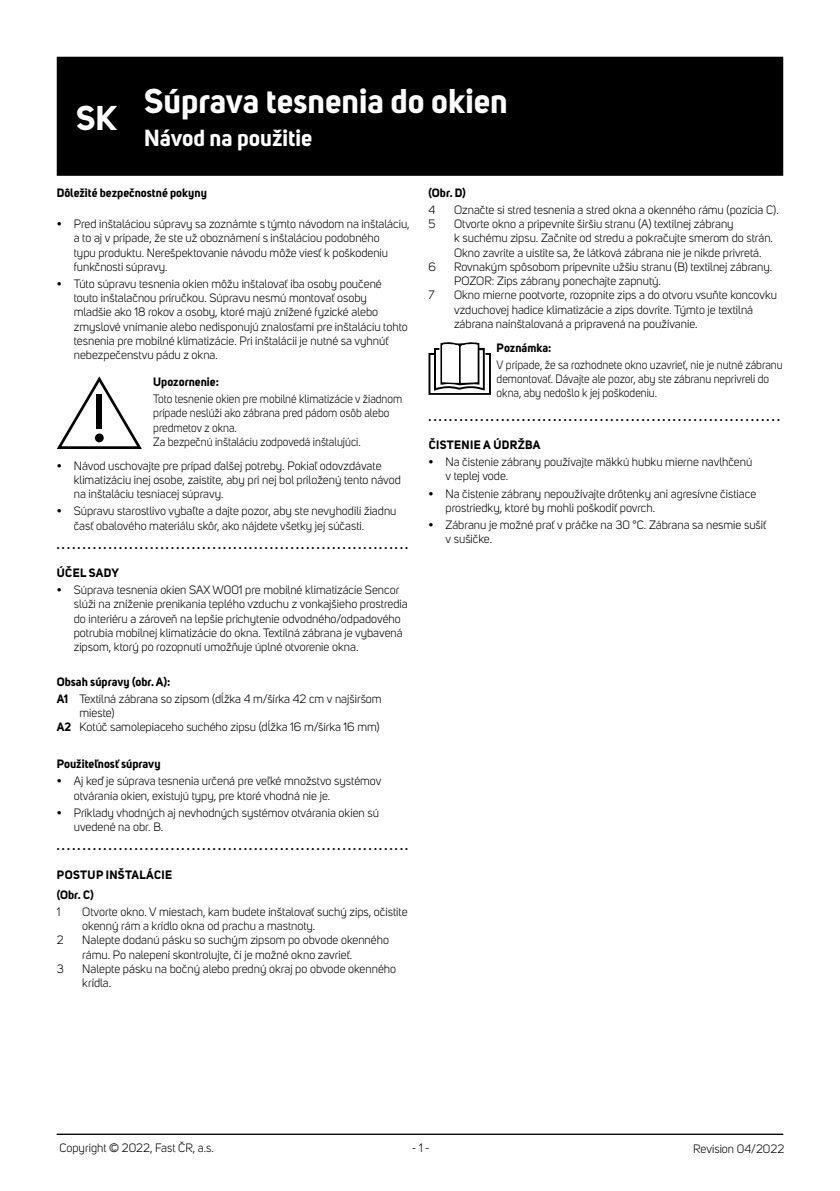
<style>
.page{position:relative;width:840px;height:1191px;background:#fff}
.page>*{position:absolute;margin:0;border:0;box-sizing:border-box;transform-origin:0 0}
.t1{font:700 34px "Uni Sans";color:#fff}
.t2{font:700 23px "Uni Sans";color:#fff}
.t3{font:12px/14.2px "Uni Sans";color:#000}
.t4{font:12px/14.2px "Uni Sans";color:#000;scale:.94 1}
.t5{font:700 12px "Uni Sans";color:#000}
.t6{font:700 12px/20px "Uni Sans";letter-spacing:.03em;color:#000}
.s1{font-weight:700}
</style>
<div class="page">
<hr style="left:57px;top:1133px;width:725px;height:1px;background:#000">
<svg style="left:57px;top:376px;width:85px;height:73px"></svg>
<div style="left:96px;top:394px;width:6px;height:35px;background:#000"></div>
<div style="left:95px;top:433px;width:9px;height:9px;background:#000;border-radius:50%"></div>
<svg style="left:428px;top:342px;width:62px;height:53px"></svg>
<div style="left:57px;top:57px;width:725px;height:119px;background:#000"></div>
<h1 class="t1" style="left:76px;top:96px;width:42px">SK</h1>
<h1 class="t1" style="left:144px;top:80px;width:365px">Súprava tesnenia do okien</h1>
<h2 class="t2" style="left:144px;top:124px;width:169px">Návod na použitie</h2>
<p class="t5" style="left:57px;top:185px;width:152px">Dôležité bezpečnostné pokyny</p>
<p class="t3" style="left:74px;top:217px;width:337px;text-indent:-17px">• Pred inštaláciou súpravy sa zoznámte s týmto návodom na inštaláciu, a to aj v prípade, že ste už oboznámení s inštaláciou podobného<br>typu produktu. Nerešpektovanie návodu môže viesť k poškodeniu funkčnosti súpravy.</p>
<p class="t3" style="left:74px;top:277px;width:335px;text-indent:-17px">• Túto súpravu tesnenia okien môžu inštalovať iba osoby poučené touto inštalačnou príručkou. Súpravu nesmú montovať osoby mladšie ako 18 rokov a osoby, ktoré majú znížené fyzické alebo zmyslové vnímanie alebo nedisponujú znalosťami pre inštaláciu tohto tesnenia pre mobilné klimatizácie. Pri inštalácii je nutné sa vyhnúť nebezpečenstvu pádu z okna.</p>
<p class="t5" style="left:153px;top:374px;width:67px">Upozornenie:</p>
<p class="t4" style="left:153px;top:392px;width:266px">Toto tesnenie okien pre mobilné klimatizácie v žiadnom prípade neslúži ako zábrana pred pádom osôb alebo predmetov z okna.<br>Za bezpečnú inštaláciu zodpovedá inštalujúci.</p>
<p class="t3" style="left:74px;top:458px;width:328px;text-indent:-17px">• Návod uschovajte pre prípad ďalšej potreby. Pokiaľ odovzdávate klimatizáciu inej osobe, zaistite, aby pri nej bol priložený tento návod na inštaláciu tesniacej súpravy.</p>
<p class="t3" style="left:74px;top:504px;width:324px;text-indent:-17px">• Súpravu starostlivo vybaľte a dajte pozor, aby ste nevyhodili žiadnu časť obalového materiálu skôr, ako nájdete všetky jej súčasti.</p>
<p class="t5" style="left:57px;top:537px;width:353px">. . . . . . . . . . . . . . . . . . . . . . . . . . . . . . . . . . . . . . . . . . . . . . . . . . . . . . . . . . . . . . . . . . . .</p>
<p class="t6" style="left:57px;top:563px;width:64px">ÚČEL SADY</p>
<p class="t3" style="left:74px;top:583px;width:335px;text-indent:-17px">• Súprava tesnenia okien SAX W001 pre mobilné klimatizácie Sencor slúži na zníženie prenikania teplého vzduchu z vonkajšieho prostredia do interiéru a zároveň na lepšie prichytenie odvodného/odpadového potrubia mobilnej klimatizácie do okna. Textilná zábrana je vybavená zipsom, ktorý po rozopnutí umožňuje úplné otvorenie okna.</p>
<p class="t3" style="left:57px;top:673px;width:326px;line-height:17.2px"><span class="s1">Obsah súpravy (obr. A):<br>A1</span> Textilná zábrana so zipsom (dĺžka 4 m/šírka 42 cm v najširšom</p>
<p class="t3" style="left:57px;top:706px;width:324px;text-indent:23px">mieste)<br><span class="s1">A2</span> Kotúč samolepiaceho suchého zipsu (dĺžka 16 m/šírka 16 mm)</p>
<p class="t5" style="left:57px;top:756px;width:105px">Použiteľnosť súpravy</p>
<p class="t3" style="left:74px;top:774px;width:309px;text-indent:-17px">• Aj keď je súprava tesnenia určená pre veľké množstvo systémov otvárania okien, existujú typy, pre ktoré vhodná nie je.</p>
<p class="t3" style="left:74px;top:805px;width:306px;text-indent:-17px">• Príklady vhodných aj nevhodných systémov otvárania okien sú uvedené na obr. B.</p>
<p class="t5" style="left:57px;top:838px;width:353px">. . . . . . . . . . . . . . . . . . . . . . . . . . . . . . . . . . . . . . . . . . . . . . . . . . . . . . . . . . . . . . . . . . . .</p>
<p class="t6" style="left:57px;top:864px;width:117px">POSTUP INŠTALÁCIE (Obr. C)</p>
<p class="t3" style="left:57px;top:904px;width:5px">1</p>
<p class="t3" style="left:82px;top:904px;width:326px">Otvorte okno. V miestach, kam budete inštalovať suchý zips, očistite okenný rám a krídlo okna od prachu a mastnoty.</p>
<p class="t3" style="left:57px;top:933px;width:8px">2</p>
<p class="t3" style="left:82px;top:933px;width:308px">Nalepte dodanú pásku so suchým zipsom po obvode okenného rámu. Po nalepení skontrolujte, či je možné okno zavrieť.</p>
<p class="t3" style="left:57px;top:961px;width:9px">3</p>
<p class="t3" style="left:82px;top:961px;width:315px">Nalepte pásku na bočný alebo predný okraj po obvode okenného krídla.</p>
<p class="t5" style="left:428px;top:185px;width:39px">(Obr. D)</p>
<p class="t3" style="left:428px;top:202px;width:8px">4</p>
<p class="t3" style="left:454px;top:202px;width:326px">Označte si stred tesnenia a stred okna a okenného rámu (pozícia C).</p>
<p class="t3" style="left:428px;top:217px;width:9px">5</p>
<p class="t3" style="left:454px;top:217px;width:320px">Otvorte okno a pripevnite širšiu stranu (A) textilnej zábrany<br>k suchému zipsu. Začnite od stredu a pokračujte smerom do strán.<br>Okno zavrite a uistite sa, že látková zábrana nie je nikde privretá.</p>
<p class="t3" style="left:428px;top:260px;width:9px">6</p>
<p class="t3" style="left:454px;top:260px;width:319px">Rovnakým spôsobom pripevnite užšiu stranu (B) textilnej zábrany.<br>POZOR: Zips zábrany ponechajte zapnutý.</p>
<p class="t3" style="left:428px;top:288px;width:8px">7</p>
<p class="t3" style="left:454px;top:288px;width:324px">Okno mierne pootvorte, rozopnite zips a do otvoru vsuňte koncovku vzduchovej hadice klimatizácie a zips dovrite. Týmto je textilná zábrana nainštalovaná a pripravená na používanie.</p>
<p class="t5" style="left:496px;top:340px;width:56px">Poznámka:</p>
<p class="t4" style="left:496px;top:357px;width:306px">V prípade, že sa rozhodnete okno uzavrieť, nie je nutné zábranu demontovať. Dávajte ale pozor, aby ste zábranu neprivreli do okna, aby nedošlo k jej poškodeniu.</p>
<p class="t5" style="left:428px;top:409px;width:353px">. . . . . . . . . . . . . . . . . . . . . . . . . . . . . . . . . . . . . . . . . . . . . . . . . . . . . . . . . . . . . . . . . . . .</p>
<p class="t6" style="left:428px;top:435px;width:113px">ČISTENIE A ÚDRŽBA</p>
<p class="t3" style="left:445px;top:455px;width:308px;text-indent:-17px">• Na čistenie zábrany používajte mäkkú hubku mierne navlhčenú v teplej vode.</p>
<p class="t3" style="left:445px;top:486px;width:312px;text-indent:-17px">• Na čistenie zábrany nepoužívajte drôtenky ani agresívne čistiace prostriedky, ktoré by mohli poškodiť povrch.</p>
<p class="t3" style="left:445px;top:518px;width:322px;text-indent:-17px">• Zábranu je možné prať v práčke na 30 °C. Zábrana sa nesmie sušiť v sušičke.</p>
<p class="t3" style="left:59px;top:1140px;width:156px">Copyright © 2022, Fast ČR, a.s.</p>
<p class="t3" style="left:411px;top:1140px;width:19px">- 1 -</p>
<p class="t3" style="left:692px;top:1141px;width:92px">Revision 04/2022</p>
</div>
